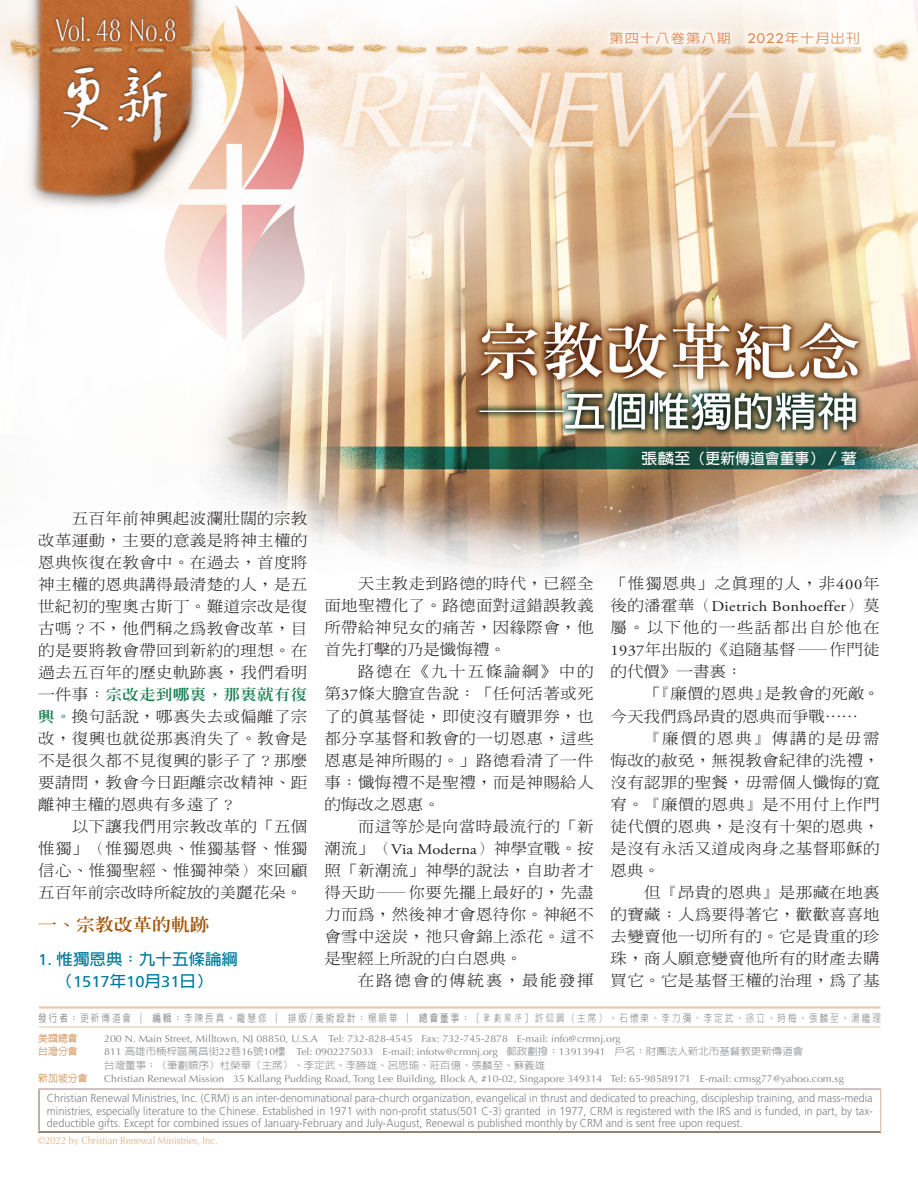
<style>
.page{position:relative;width:918px;height:1188px;background:#fff}
.page>*{position:absolute;margin:0;border:0;box-sizing:border-box;transform-origin:0 0}
.主題文章_大標{font:800 17.25px "AR Ming B5";color:#a15409;scale:1.1 1}
.主題文章_中標{font:700 15.6px/22px "AR Hei B5";color:#007b9c;text-align:center;scale:1.05 1}
.正文{font:300 14.85px/22px "AR Ming B5";letter-spacing:.02em;color:#231f20;text-align:justify;scale:1.11 1}
.正文-2{font:300 14.85px/22px "AR Ming B5";color:#231f20;scale:1.11 1}
.作者名{font:700 14.85px "AR Hei B5";color:#fff;scale:1.11 1}
.正文-3{font:300 14.85px "AR Ming B5";letter-spacing:.105em;color:#231f20;scale:1.11 1}
.t1{font:500 12.9px "AR Hei B5";letter-spacing:.075em;color:#e18147;scale:1.11 1}
.t2{font:300 11.55px/12.8px "Frutiger LT Std";color:#808285;text-align:justify;scale:.94 1}
.t3{font:300 10.5px "AR Hei B5";letter-spacing:.24em;color:#808285;scale:.81 1}
.t4{font:10.5px "Optima";color:#dfb389;scale:.9 1}
.t5{font:10.05px "Optima";color:#808285;scale:1.05 1}
.t6{font:300 10.05px "AR Hei B5";color:#808285;scale:1.05 1}
.t7{font:500 10.05px "AR Hei B5";color:#cd8b4d}
.s1{font-family:"Futura Std"}
.s2{font-weight:800;color:#197e52}
.s3{font-family:"Frutiger LT Std";font-weight:400}
.s4{font-family:"Adobe Garamond Pro";font-weight:400}
.s5{font-weight:500}
.s6{font-family:"AR Fang Song B5";font-weight:500}
.s7{font-family:"AR Hei B5";font-weight:300}
</style>
<div class="page">
<img style="left:0;top:0;width:918px;height:1123px">
<div style="left:599px;top:21px;width:272px;height:35px;background:#fff;opacity:.75"></div>
<div style="left:38px;top:1089px;width:843px;height:43px;border:1px solid #ebcaab"></div>
<hr style="left:39px;top:1006px;width:842px;height:3px;background:#ebcaab">
<hr style="left:39px;top:1026px;width:842px;height:2px;background:#ebcaab">
<div style="left:20px;top:491px;width:306px;height:516px;background:#fff"></div>
<p class="t1" style="left:610px;top:32px;width:227px">第四十八卷第八期　<span class="s1">2022</span>年十月出刊</p>
<p class="作者名" style="left:641px;top:451px;width:196px">張麟至（更新傳道會董事）／著</p>
<p class="正文" style="left:38px;top:507px;width:244px;text-indent:33px">五百年前神興起波瀾壯闊的宗教改革運動，主要的意義是將神主權的恩典恢復在教會中。在過去，首度將神主權的恩典講得最清楚的人，是五世紀初的聖奧古斯丁。難道宗改是復古嗎？不，他們稱之為教會改革，目的是要將教會帶回到新約的理想。在過去五百年的歷史軌跡裏，我們看明一件事：<span class="s2">宗改走到哪裏，那裏就有復興。</span>換句話說，哪裏失去或偏離了宗改，復興也就從那裏消失了。教會是不是很久都不見復興的影子了？那麼要請問，教會今日距離宗改精神、距離神主權的恩典有多遠了？</p>
<p class="正文" style="left:38px;top:816px;width:244px;text-indent:33px">以下讓我們用宗教改革的「五個惟獨」（惟獨恩典、惟獨基督、惟獨信心、惟獨聖經、惟獨神榮）來回顧五百年前宗改時所綻放的美麗花朵。</p>
<p class="主題文章_大標" style="left:38px;top:916px;width:157px">一、宗教改革的軌跡</p>
<p class="主題文章_中標" style="left:38px;top:948px;width:192px"><span class="s3">1.</span> 惟獨恩典：九十五條論綱（<span class="s3">1517</span>年<span class="s3">10</span>月<span class="s3">31</span>日）</p>
<p class="正文" style="left:324px;top:573px;width:244px;text-indent:33px">天主教走到路德的時代，已經全面地聖禮化了。路德面對這錯誤教義所帶給神兒女的痛苦，因緣際會，他首先打擊的乃是懺悔禮。</p>
<p class="正文" style="left:324px;top:661px;width:244px;text-indent:33px">路德在《九十五條論綱》中的第<span class="s4">37</span>條大膽宣告說：「任何活著或死了的真基督徒，即使沒有贖罪券，也都分享基督和教會的一切恩惠，這些恩惠是神所賜的。」路德看清了一件事：懺悔禮不是聖禮，而是神賜給人的悔改之恩惠。</p>
<p class="正文" style="left:324px;top:815px;width:244px;text-indent:33px">而這等於是向當時最流行的「新潮流」（<span class="s4">Via Moderna</span>）神學宣戰。按照「新潮流」神學的說法，自助者才得天助—你要先擺上最好的，先盡力而為，然後神才會恩待你。神絕不會雪中送炭，祂只會錦上添花。這不是聖經上所說的白白恩典。</p>
<p class="正文-3" style="left:358px;top:973px;width:214px">在路德會的傳統裏，最能發揮</p>
<p class="正文" style="left:611px;top:573px;width:244px">「惟獨恩典」之真理的人，非<span class="s4">400</span>年後的潘霍華（<span class="s4">Dietrich Bonhoeffer</span>）莫屬。以下他的一些話都出自於他在<span class="s4">1937</span>年出版的《追隨基督—作門徒的代價》一書裏：</p>
<p class="正文-2" style="left:611px;top:683px;width:244px;text-indent:33px">「『廉價的恩典』是教會的死敵。今天我們為昂貴的恩典而爭戰⋯⋯</p>
<p class="正文" style="left:611px;top:727px;width:244px;text-indent:33px">『廉價的恩典』傳講的是毋需悔改的赦免，無視教會紀律的洗禮，沒有認罪的聖餐，毋需個人懺悔的寬宥。『廉價的恩典』是不用付上作門徒代價的恩典，是沒有十架的恩典，是沒有永活又道成肉身之基督耶穌的恩典。</p>
<p class="正文" style="left:611px;top:881px;width:244px;text-indent:33px">但『昂貴的恩典』是那藏在地裏的寶藏；人為要得著它，歡歡喜喜地去變賣他一切所有的。它是貴重的珍珠，商人願意變賣他所有的財產去購買它。它是基督王權的治理，為了基</p>
<p class="t3" style="left:38px;top:1013px;width:1042px"><span class="s5">發行者：</span>更新傳道會<span class="s5">│編輯：</span>李陳長真、龐慧修<span class="s5">│排版/美術設計：</span>楊順華<span class="s5">│總會董事：</span><span class="s6">〔筆劃順序〕</span>許仰興（主席）、石懷東、李力彌、李定武、徐立、時梅、張麟至、湯繼理</p>
<p class="t7" style="left:38px;top:1033px;width:41px">美國總會</p>
<p class="t5" style="left:104px;top:1032px;width:493px">200 N. Main Street, Milltown, NJ 08850, U.S.A Tel: 732-828-4545 Fax: 732-745-2878 E-mail: info@crmnj.org</p>
<p class="t7" style="left:38px;top:1046px;width:41px">台灣分會</p>
<p class="t5" style="left:104px;top:1046px;width:667px">811 <span class="s7">高雄市楠梓區萬昌街</span>22<span class="s7">巷</span>16<span class="s7">號</span>10<span class="s7">樓</span> Tel: 0902275033 E-mail: infotw@crmnj.org <span class="s7">郵政劃撥：</span>13913941 <span class="s7">戶名：財團法人新北市基督教更新傳道會</span></p>
<p class="t6" style="left:104px;top:1060px;width:421px">台灣董事：（筆劃順序）杜榮華（主席）、李定武、李勝雄、呂思瑜、莊百億、張麟至、蘇義雄</p>
<p class="t7" style="left:38px;top:1073px;width:51px">新加坡分會</p>
<p class="t5" style="left:104px;top:1073px;width:706px">Christian Renewal Mission 35 Kallang Pudding Road, Tong Lee Building, Block A, #10-02, Singapore 349314 Tel: 65-98589171 E-mail: crmsg77@yahoo.com.sg</p>
<p class="t2" style="left:47px;top:1092px;width:880px">Christian Renewal Ministries, Inc. (CRM) is an inter-denominational para-church organization, evangelical in thrust and dedicated to preaching, discipleship training, and mass-media ministries, especially literature to the Chinese. Established in 1971 with non-profit status(501 C-3) granted in 1977, CRM is registered with the IRS and is funded, in part, by tax&shy;deductible gifts. Except for combined issues of January-February and July-August, Renewal is published monthly by CRM and is sent free upon request.</p>
<p class="t4" style="left:38px;top:1134px;width:201px">©2022 by Christian Renewal Ministries, Inc.</p>
</div>
